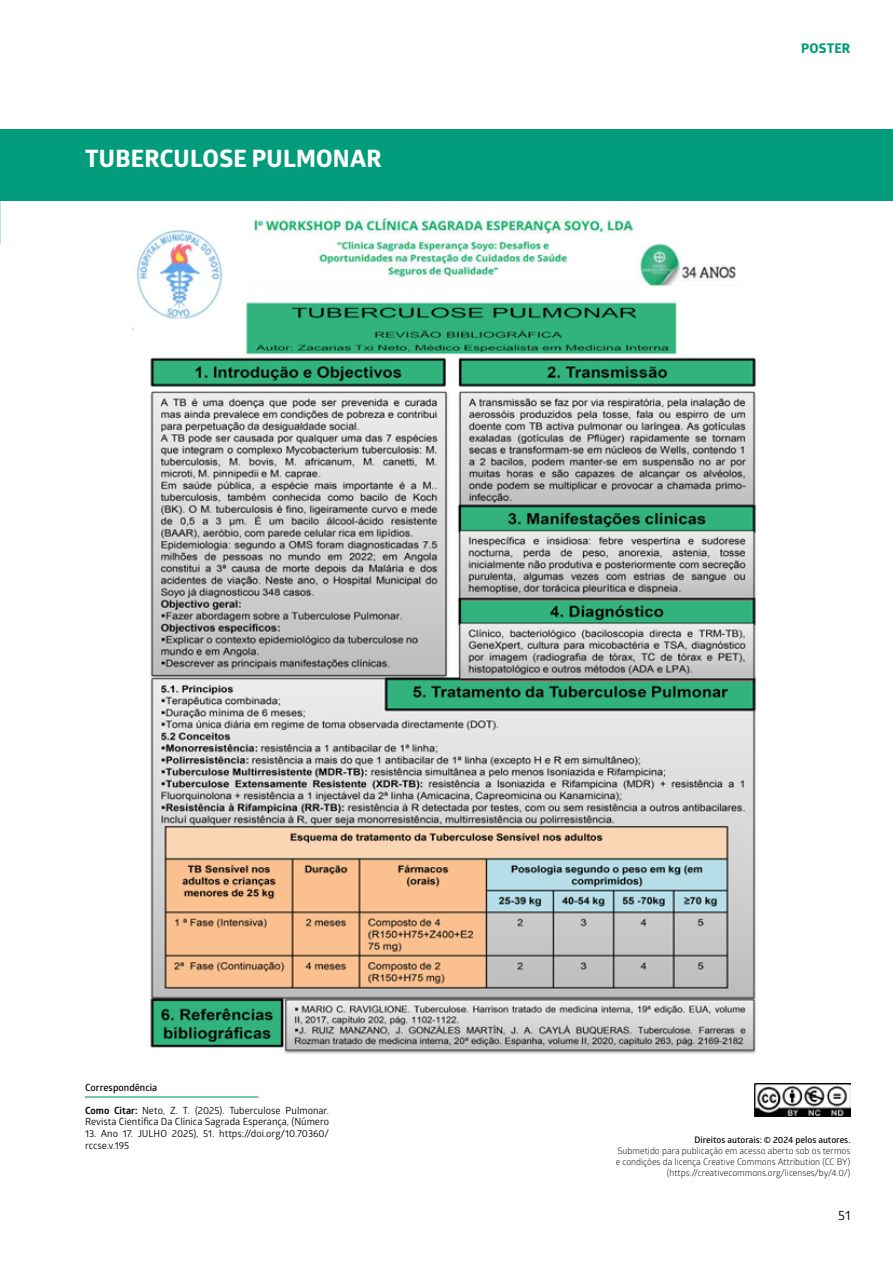
<style>
.page{position:relative;width:893px;height:1263px;background:#fff}
.page>*{position:absolute;margin:0;border:0;box-sizing:border-box;transform-origin:0 0}
.t1{font:700 24px "Globerx";letter-spacing:.01em;color:#fff}
.t2{font:700 13.35px "Globerx";letter-spacing:.01em;color:#009c7c}
.t3{font:13.35px "Glober";color:#000}
.t4{font:9.9px/11.9px "Glober";color:#000}
.t5{font:600 9.9px "Glober";color:#000}
.t6{font:9px/10.8px "Glober";color:#000;text-align:right}
.t7{font:600 9px "Glober";color:#000}
.s1{font-weight:700}
</style>
<div class="page">
<img style="left:755px;top:1083px;width:95px;height:33px">
<hr style="left:85px;top:1096px;width:173px;height:1px;background:#009c7c">
<img style="left:132px;top:218px;width:624px;height:836px">
<div style="left:0;top:129px;width:893px;height:72px;background:#009c7c"></div>
<h1 class="t1" style="left:85px;top:141px;width:298px">TUBERCULOSE PULMONAR</h1>
<h2 class="t2" style="left:801px;top:38px;width:51px">POSTER</h2>
<p class="t5" style="left:85px;top:1080px;width:74px">Correspondência</p>
<p class="t4" style="left:85px;top:1104px;width:246px"><span class="s1">Como Citar:</span> Neto, Z. T. (2025). Tuberculose Pulmonar.<br>Revista Científica Da Clínica Sagrada Esperança, (Número</p>
<p class="t4" style="left:85px;top:1127px;width:246px">13. Ano 17. JULHO 2025), 51. https://doi.org/10.70360/ rccse.v.195</p>
<p class="t7" style="left:695px;top:1134px;width:157px">Direitos autorais: © 2024 pelos autores.</p>
<p class="t6" style="left:616px;top:1145px;width:236px">Submetido para publicação em acesso aberto sob os termos e condições da licença Creative Commons Attribution (CC BY) (https://creativecommons.org/licenses/by/4.0/)</p>
<h2 class="t3" style="left:838px;top:1206px;width:14px">51</h2>
</div>
